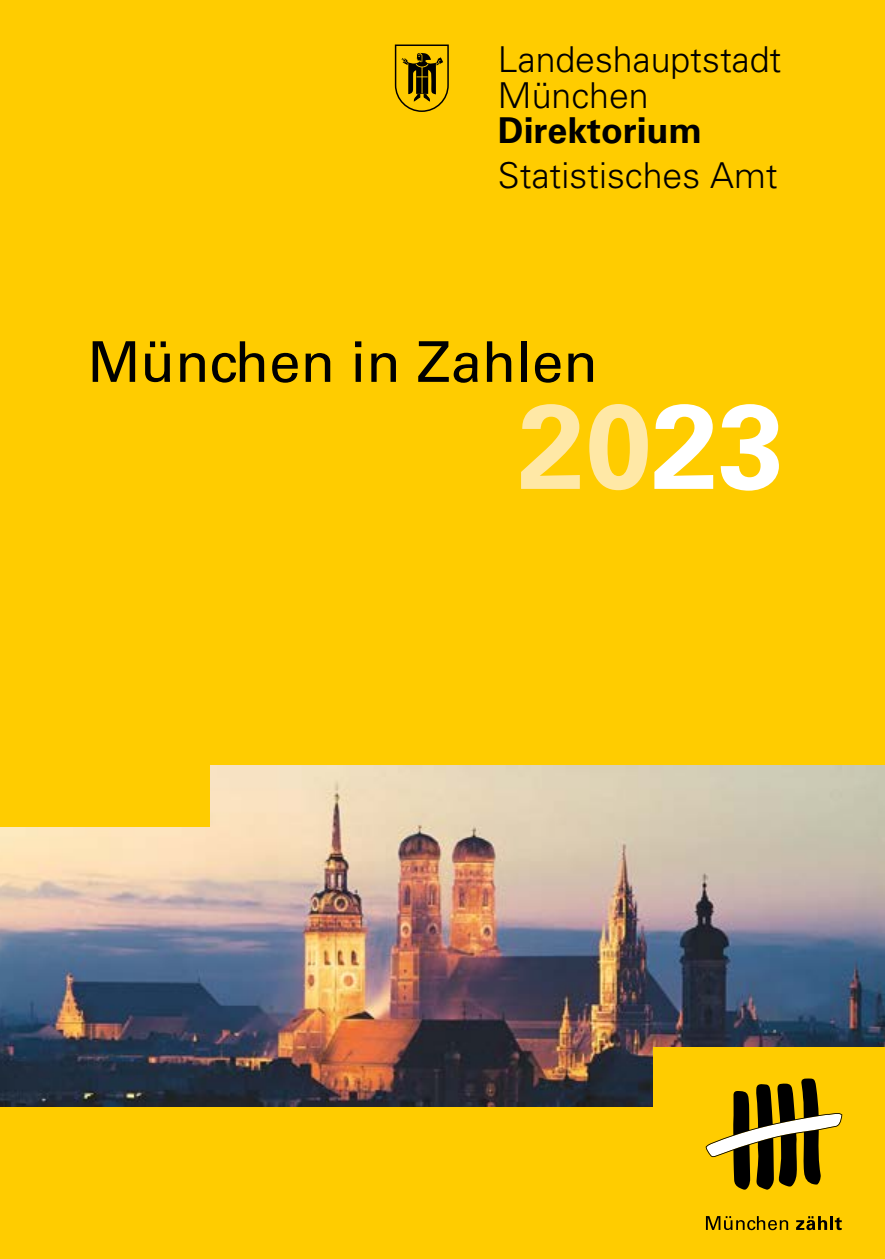
<style>
.page{position:relative;width:885px;height:1259px;background:#fff}
.page>*{position:absolute;margin:0;border:0;box-sizing:border-box;transform-origin:0 0}
.t1{font:700 120px "Univers LT Std";color:#ffe8a6}
.t2{font:56.4px "Univers LT Std";color:#000}
.t3{font:300 35.7px/35.7px "Univers LT Std";color:#000}
.s1{font-weight:700}
.s2{color:#fff}
</style>
<div class="page">
<div style="left:0;top:0;width:884px;height:1259px;background:#fc0"></div>
<img style="left:0;top:766px;width:884px;height:340px">
<div style="left:0;top:754px;width:210px;height:72px;background:#fc0"></div>
<div style="left:653px;top:1046px;width:231px;height:81px;background:#fc0"></div>
<svg style="left:705px;top:1216px;width:83px;height:14px"></svg>
<svg style="left:796px;top:1216px;width:45px;height:14px"></svg>
<svg style="left:705px;top:1078px;width:137px;height:112px"></svg>
<svg style="left:395px;top:44px;width:54px;height:68px"></svg>
<p class="t3" style="left:498px;top:42px;width:285px">Landeshauptstadt<br>München<br><span class="s1">Direktorium</span></p>
<p class="t3" style="left:498px;top:157px;width:281px">Statistisches Amt</p>
<p class="t2" style="left:88px;top:328px;width:511px">München in Zahlen</p>
<p class="t1" style="left:518px;top:376px;width:268px">20<span class="s2">23</span></p>
</div>
